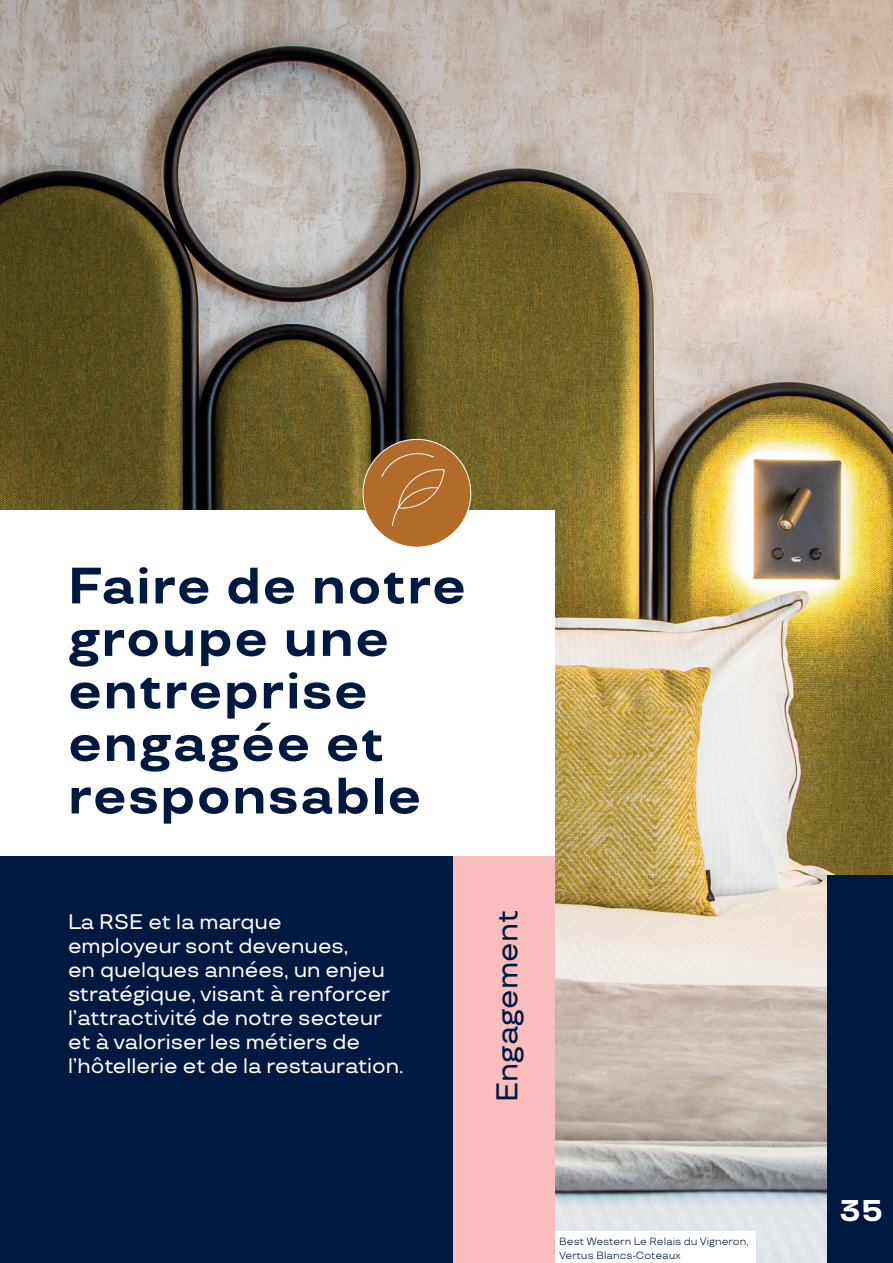
<style>
.page{position:relative;width:893px;height:1263px;background:#fff}
.page>*{position:absolute;margin:0;border:0;box-sizing:border-box;transform-origin:0 0}
.TITRE_intercalaire{font:700 51px "TT Travels";letter-spacing:.025em;color:#001941}
.t1{font:500 30px "TT Travels";color:#001941}
.t2{font:700 30px "TT Travels";color:#fff}
.t3{font:500 21px/24px "TT Travels";color:#fff}
.t4{font:10.5px/13.5px "TT Travels";color:#001941}
</style>
<div class="page">
<img style="left:0;top:0;width:893px;height:1263px">
<div style="left:0;top:510px;width:555px;height:347px;background:#fff"></div>
<div style="left:0;top:857px;width:453px;height:406px;background:#001941"></div>
<div style="left:453px;top:857px;width:102px;height:406px;background:#f9bdbd"></div>
<div style="left:555px;top:1231px;width:201px;height:32px;background:#fff"></div>
<div style="left:363px;top:439px;width:108px;height:108px;background:#b26b28;border-radius:50%"></div>
<svg style="left:381px;top:448px;width:64px;height:78px"></svg>
<div style="left:828px;top:876px;width:65px;height:387px;background:#001941"></div>
<p class="TITRE_intercalaire" style="left:68px;top:555px;width:400px">Faire de notre</p>
<p class="TITRE_intercalaire" style="left:68px;top:607px;width:323px">groupe une</p>
<p class="TITRE_intercalaire" style="left:68px;top:660px;width:301px">entreprise</p>
<p class="TITRE_intercalaire" style="left:68px;top:712px;width:317px">engagée et</p>
<p class="TITRE_intercalaire" style="left:68px;top:765px;width:355px">responsable</p>
<p class="t3" style="left:68px;top:910px;width:337px">La RSE et la marque<br>employeur sont devenues,<br>en quelques années, un enjeu stratégique, visant à renforcer l’attractivité de notre secteur et à valoriser les métiers de l’hôtellerie et de la restauration.</p>
<p class="t1" style="left:489px;top:1102px;width:193px;rotate:-90deg">Engagement</p>
<p class="t4" style="left:559px;top:1235px;width:191px">Best Western Le Relais du Vigneron,<br>Vertus Blancs-Coteaux</p>
<h2 class="t2" style="left:839px;top:1193px;width:45px">35</h2>
</div>
